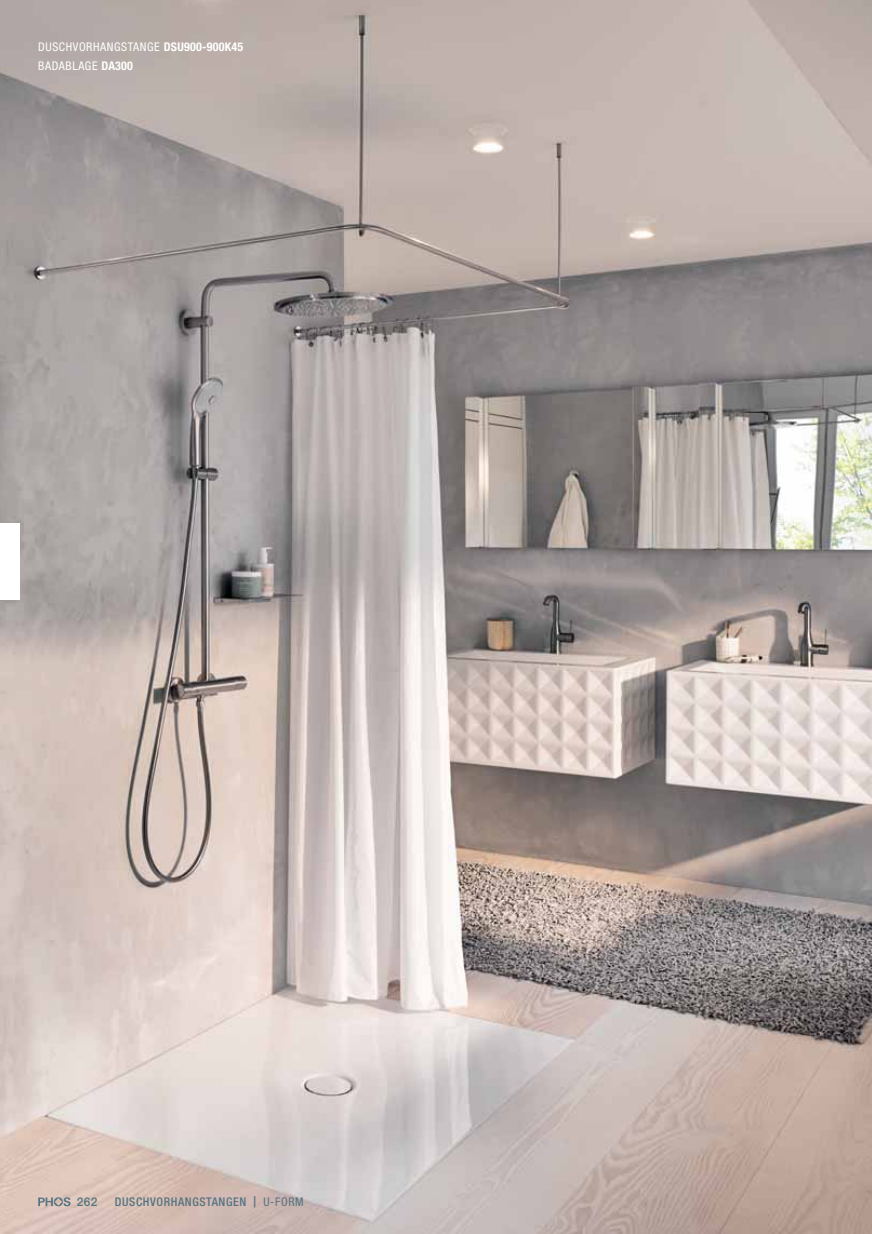
<style>
.page{position:relative;width:872px;height:1234px;background:#fff}
.page>*{position:absolute;margin:0;border:0;box-sizing:border-box;transform-origin:0 0}
.t1{font:condensed 12px/19.2px "Helvetica Neue LT Std";letter-spacing:.05em;color:#fff}
.t2{font:500 condensed 12px "Helvetica Neue LT Std";letter-spacing:.05em;color:#557483}
.t3{font:500 12px "Helvetica Neue LT Std";color:#557483}
.s1{font-weight:700}
.s2{font-stretch:normal;font-size:11.25px}
.s3{font-weight:400}
</style>
<div class="page">
<img style="left:0;top:0;width:872px;height:1233px">
<svg style="left:38px;top:1196px;width:33px;height:9px"></svg>
<div style="left:0;top:523px;width:19px;height:77px;background:#fff"></div>
<p class="t1" style="left:38px;top:37px;width:206px">DUSCHVORHANGSTANGE <span class="s1">DSU900-900K45<br></span>BADABLAGE <span class="s1">DA300</span></p>
<p class="t3" style="left:77px;top:1194px;width:22px">262</p>
<p class="t2" style="left:115px;top:1197px;width:190px">DUSCHVORHANGSTANGEN <span class="s2">|</span> <span class="s3">U-FORM</span></p>
</div>
